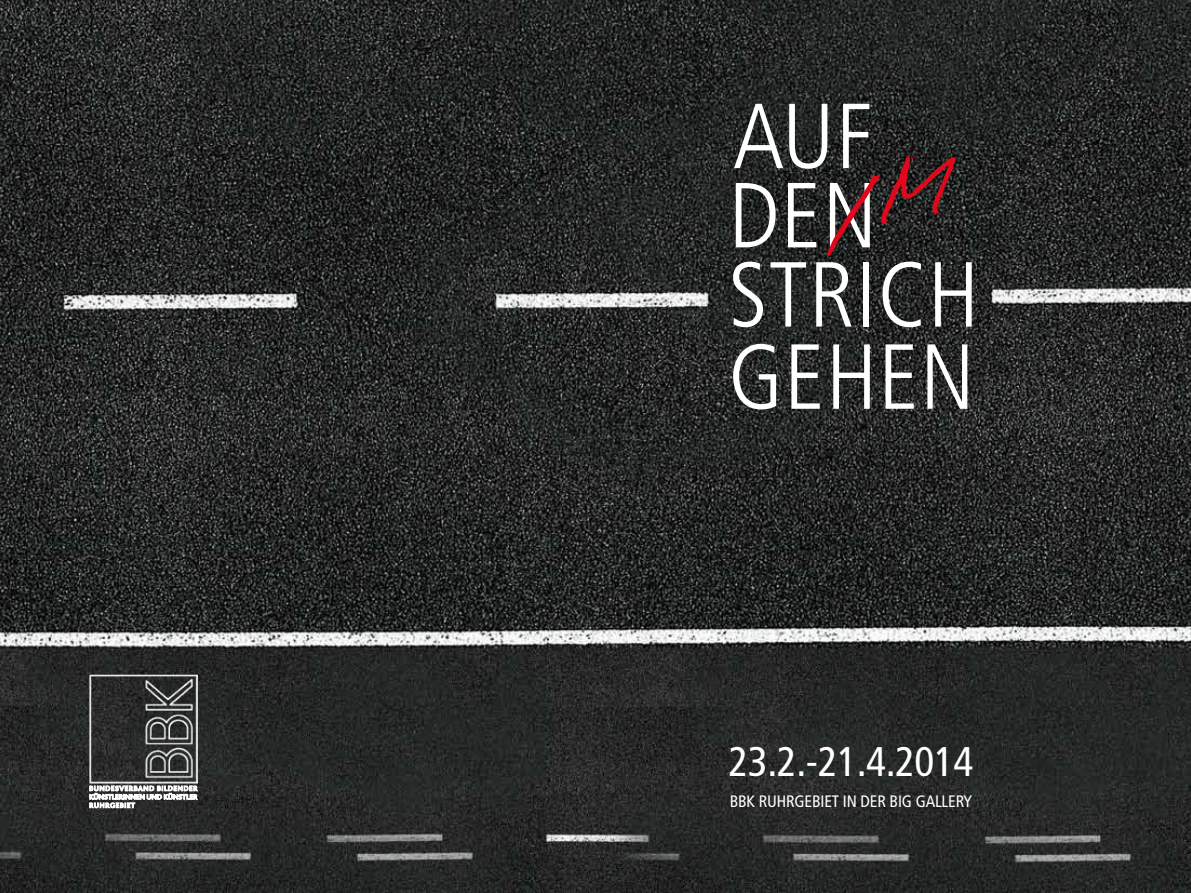
<style>
.page{position:relative;width:1191px;height:893px;background:#fff}
.page>*{position:absolute;margin:0;border:0;box-sizing:border-box;transform-origin:0 0}
.t1{font:92.7px "Biro Script";color:#e2081c}
.t2{font:300 condensed 92.25px/80.2px "Frutiger";letter-spacing:.01em;color:#fff}
.t3{font:condensed 41.4px "Frutiger";letter-spacing:-.01em;color:#fff}
.t4{font:condensed 16.5px "Frutiger";letter-spacing:-.01em;color:#fff}
</style>
<div class="page">
<img style="left:0;top:0;width:1191px;height:893px">
<img style="left:89px;top:675px;width:109px;height:108px">
<svg style="left:89px;top:785px;width:108px;height:23px"></svg>
<h2 class="t2" style="left:728px;top:97px;width:252px">AUF<br>DEN<br>STRICH<br>GEHEN</h2>
<h1 class="t1" style="left:829px;top:161px;width:127px">/<sup>M</sup></h1>
<h3 class="t3" style="left:728px;top:738px;width:246px">23.2.-21.4.2014</h3>
<p class="t4" style="left:729px;top:792px;width:244px">BBK RUHRGEBIET IN DER BIG GALLERY</p>
</div>
